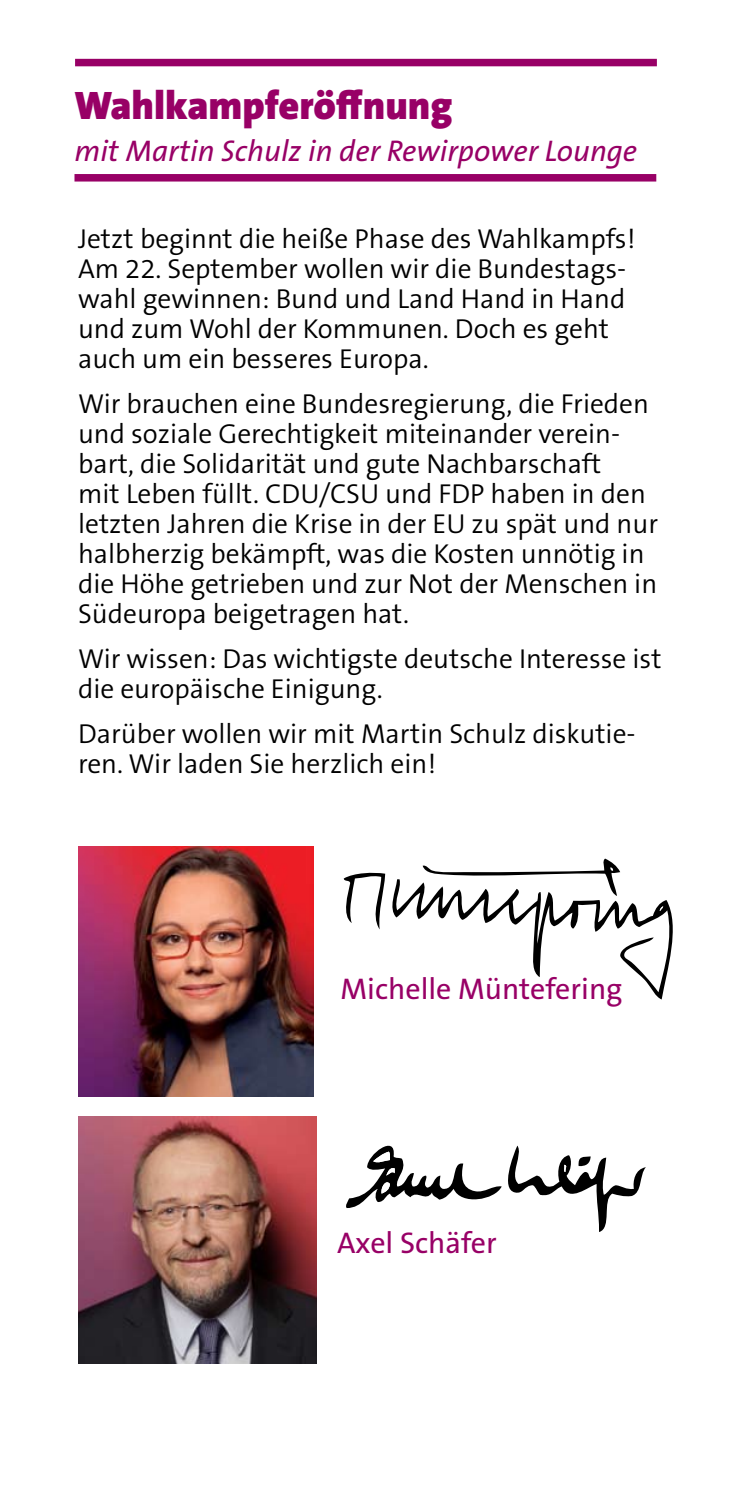
<style>
.page{position:relative;width:745px;height:1489px;background:#fff}
.page>*{position:absolute;margin:0;border:0;box-sizing:border-box;transform-origin:0 0}
.t1{font:900 40px "The Sans LP9";color:#980066}
.t2{font:italic 30px "The Sans B5 Plain";color:#980066}
.t3{font:30px "The Sans B5 Plain";color:#980066}
.t4{font:300 27.5px/30px "The Sans B4";color:#000}
</style>
<div class="page">
<svg style="left:346px;top:1145px;width:300px;height:87px"></svg>
<svg style="left:343px;top:858px;width:330px;height:141px"></svg>
<div style="left:75px;top:59px;width:581px;height:7px;background:#980066"></div>
<div style="left:74px;top:174px;width:582px;height:7px;background:#980066"></div>
<img style="left:78px;top:1116px;width:238px;height:247px">
<img style="left:78px;top:846px;width:235px;height:250px">
<h1 class="t1" style="left:74px;top:80px;width:379px">Wahlkampferöffnung</h1>
<p class="t2" style="left:74px;top:135px;width:564px">mit Martin Schulz in der Rewirpower Lounge</p>
<p class="t4" style="left:78px;top:224px;width:558px">Jetzt beginnt die heiße Phase des Wahlkampfs!<br>Am 22. September wollen wir die Bundestags&shy;wahl gewinnen: Bund und Land Hand in Hand und zum Wohl der Kommunen. Doch es geht auch um ein besseres Europa.</p>
<p class="t4" style="left:78px;top:389px;width:581px">Wir brauchen eine Bundesregierung, die Frieden und soziale Gerechtigkeit miteinander verein&shy;bart, die Solidarität und gute Nachbarschaft<br>mit Leben füllt. CDU/CSU und FDP haben in den letzten Jahren die Krise in der EU zu spät und nur halbherzig bekämpft, was die Kosten unnötig in die Höhe getrieben und zur Not der Menschen in Südeuropa beigetragen hat.</p>
<p class="t4" style="left:78px;top:644px;width:584px">Wir wissen: Das wichtigste deutsche Interesse ist die europäische Einigung.</p>
<p class="t4" style="left:78px;top:719px;width:558px">Darüber wollen wir mit Martin Schulz diskutie&shy;ren. Wir laden Sie herzlich ein!</p>
<p class="t3" style="left:340px;top:973px;width:283px">Michelle Müntefering</p>
<p class="t3" style="left:337px;top:1227px;width:161px">Axel Schäfer</p>
</div>
